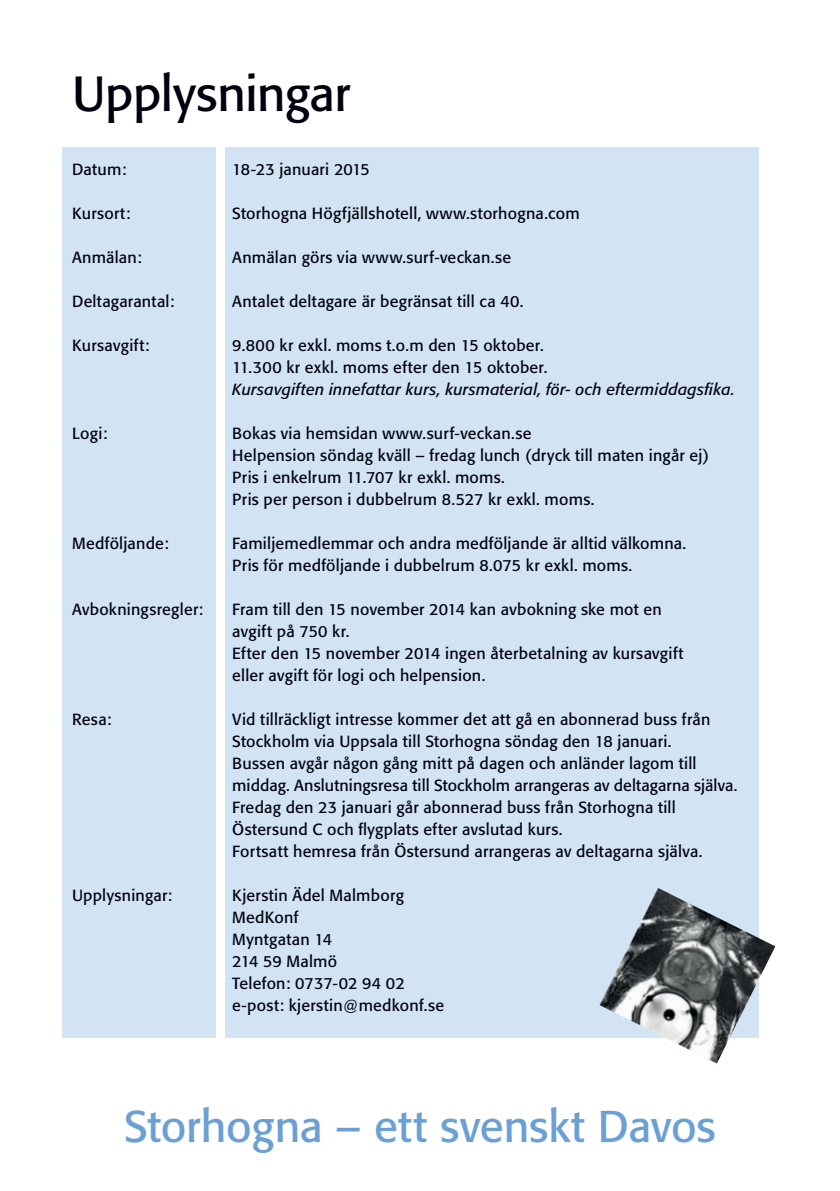
<style>
.page{position:relative;width:840px;height:1191px;background:#fff}
.page>*{position:absolute;margin:0;border:0;box-sizing:border-box;transform-origin:0 0}
.t1{font:48.8px "Formata";letter-spacing:-.01em;color:#01020f}
.t2{font:44px "Formata";letter-spacing:-.005em;color:#6ba0d5}
.t3{font:16px/22px "Formata";letter-spacing:.015em;color:#01020f}
.t4{font:italic 16px "Formata";letter-spacing:.015em;color:#01020f}
</style>
<div class="page">
<div style="left:225px;top:147px;width:533px;height:890px;background:#d2e3f3"></div>
<div style="left:62px;top:147px;width:153px;height:890px;background:#d2e3f3"></div>
<img style="left:599px;top:888px;width:175px;height:175px">
<h1 class="t1" style="left:72px;top:64px;width:280px">Upplysningar</h1>
<p class="t3" style="left:72px;top:158px;width:56px">Datum:</p>
<p class="t3" style="left:232px;top:158px;width:139px">18-23 januari 2015</p>
<p class="t3" style="left:72px;top:202px;width:60px">Kursort:</p>
<p class="t3" style="left:232px;top:202px;width:349px">Storhogna Högfjällshotell, www.storhogna.com</p>
<p class="t3" style="left:72px;top:246px;width:71px">Anmälan:</p>
<p class="t3" style="left:232px;top:246px;width:280px">Anmälan görs via www.surf-veckan.se</p>
<p class="t3" style="left:72px;top:290px;width:104px">Deltagarantal:</p>
<p class="t3" style="left:232px;top:290px;width:292px">Antalet deltagare är begränsat till ca 40.</p>
<p class="t3" style="left:72px;top:334px;width:79px">Kursavgift:</p>
<p class="t3" style="left:232px;top:334px;width:316px">9.800 kr exkl. moms t.o.m den 15 oktober.<br>11.300 kr exkl. moms efter den 15 oktober.</p>
<p class="t4" style="left:232px;top:379px;width:504px">Kursavgiften innefattar kurs, kursmaterial, för- och eftermiddagsfika.</p>
<p class="t3" style="left:72px;top:422px;width:37px">Logi:</p>
<p class="t3" style="left:232px;top:422px;width:478px">Bokas via hemsidan www.surf-veckan.se<br>Helpension söndag kväll – fredag lunch (dryck till maten ingår ej)<br>Pris i enkelrum 11.707 kr exkl. moms.<br>Pris per person i dubbelrum 8.527 kr exkl. moms.</p>
<p class="t3" style="left:72px;top:532px;width:98px">Medföljande:</p>
<p class="t3" style="left:232px;top:532px;width:455px">Familjemedlemmar och andra medföljande är alltid välkomna.<br>Pris för medföljande i dubbelrum 8.075 kr exkl. moms.</p>
<p class="t3" style="left:72px;top:598px;width:132px">Avbokningsregler:</p>
<p class="t3" style="left:232px;top:598px;width:452px">Fram till den 15 november 2014 kan avbokning ske mot en avgift på 750 kr.<br>Efter den 15 november 2014 ingen återbetalning av kursavgift eller avgift för logi och helpension.</p>
<p class="t3" style="left:72px;top:708px;width:41px">Resa:</p>
<p class="t3" style="left:232px;top:708px;width:506px">Vid tillräckligt intresse kommer det att gå en abonnerad buss från Stockholm via Uppsala till Storhogna söndag den 18 januari.<br>Bussen avgår någon gång mitt på dagen och anländer lagom till middag. Anslutningsresa till Stockholm arrangeras av deltagarna själva.<br>Fredag den 23 januari går abonnerad buss från Storhogna till Östersund C och flygplats efter avslutad kurs.<br>Fortsatt hemresa från Östersund arrangeras av deltagarna själva.</p>
<p class="t3" style="left:72px;top:884px;width:101px">Upplysningar:</p>
<p class="t3" style="left:232px;top:884px;width:213px">Kjerstin Ädel Malmborg<br>MedKonf<br>Myntgatan 14<br>214 59 Malmö<br>Telefon: 0737-02 94 02 e-post: kjerstin@medkonf.se</p>
<h2 class="t2" style="left:124px;top:1100px;width:593px">Storhogna – ett svenskt Davos</h2>
</div>
